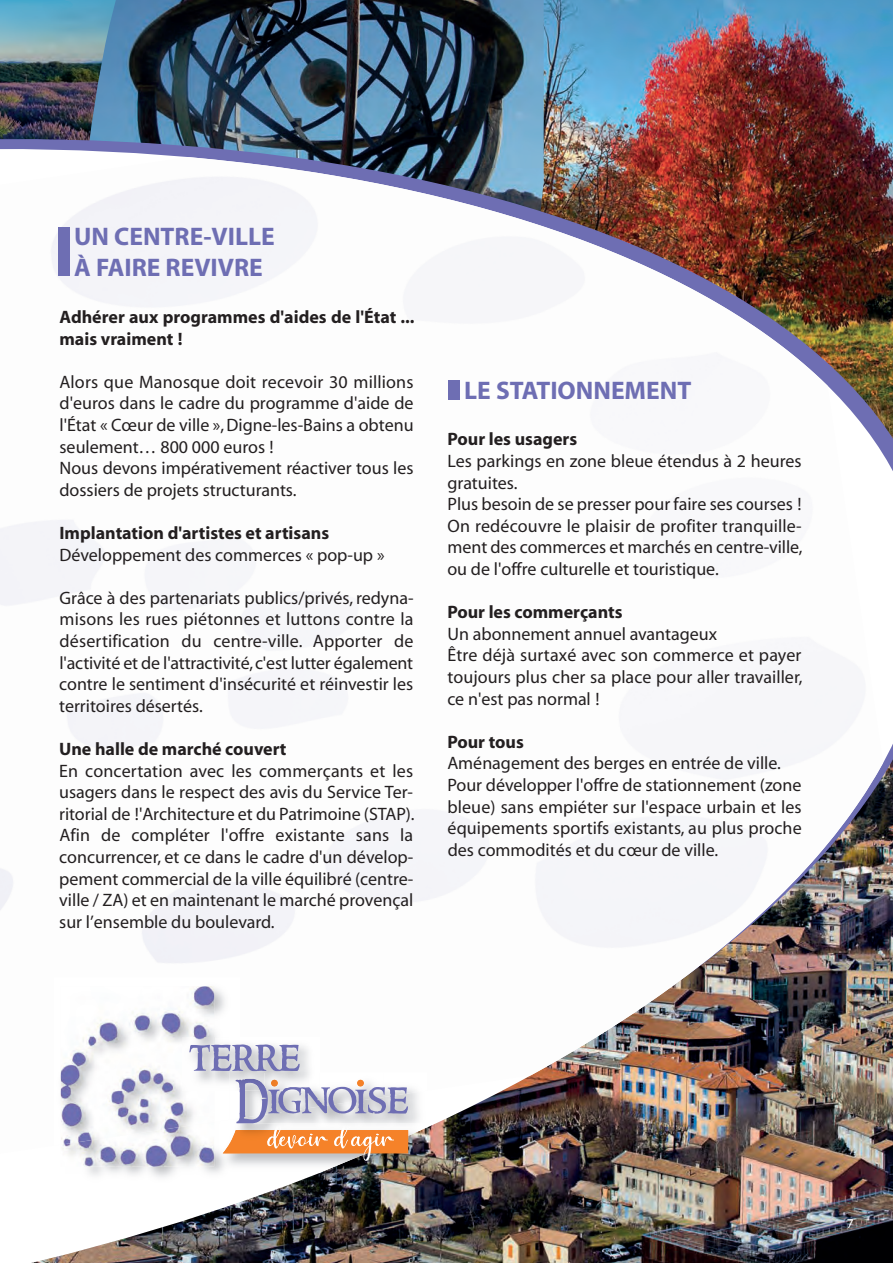
<style>
.page{position:relative;width:893px;height:1263px;background:#fff}
.page>*{position:absolute;margin:0;border:0;box-sizing:border-box;transform-origin:0 0}
.t1{font:700 25.5px/30.6px "Myriad";color:#6e6eb3}
.t2{font:18px/21.6px "Myriad";color:#231f20}
.t3{font:700 18px/21.6px "Myriad";color:#231f20}
.t4{font:13.5px "Myriad";color:#fff}
</style>
<div class="page">
<img style="left:544px;top:0;width:349px;height:68px">
<img style="left:119px;top:0;width:425px;height:68px">
<img style="left:0;top:0;width:119px;height:68px">
<img style="left:0;top:78px;width:893px;height:1185px">
<img style="left:0;top:157px;width:883px;height:1000px">
<div style="left:58px;top:227px;width:12px;height:49px;background:#6e6eb3"></div>
<div style="left:448px;top:380px;width:12px;height:20px;background:#6e6eb3"></div>
<img style="left:240px;top:1123px;width:188px;height:50px">
<img style="left:54px;top:1146px;width:186px;height:62px">
<img style="left:54px;top:977px;width:186px;height:169px">
<img style="left:216px;top:1123px;width:24px;height:50px">
<img style="left:61px;top:1145px;width:153px;height:21px">
<img style="left:61px;top:986px;width:153px;height:159px">
<img style="left:408px;top:1097px;width:19px;height:30px">
<img style="left:319px;top:1072px;width:108px;height:25px">
<img style="left:319px;top:1073px;width:64px;height:6px">
<img style="left:408px;top:1127px;width:19px;height:16px">
<img style="left:229px;top:1038px;width:90px;height:34px">
<img style="left:183px;top:1038px;width:31px;height:52px">
<img style="left:240px;top:1072px;width:79px;height:7px">
<img style="left:265px;top:1073px;width:54px;height:6px">
<img style="left:229px;top:1072px;width:11px;height:7px">
<svg style="left:223px;top:1079px;width:185px;height:82px"></svg>
<img style="left:236px;top:1079px;width:30px;height:11px">
<svg style="left:189px;top:1044px;width:111px;height:27px;background:#b0b1cd"></svg>
<h1 class="t1" style="left:74px;top:224px;width:202px">UN CENTRE-VILLE<br>À FAIRE REVIVRE</h1>
<p class="t3" style="left:59px;top:308px;width:357px">Adhérer aux programmes d'aides de l'État ... mais vraiment !</p>
<p class="t2" style="left:59px;top:372px;width:356px">Alors que Manosque doit recevoir 30 millions d'euros dans le cadre du programme d'aide de l'État « Cœur de ville », Digne-les-Bains a obtenu seulement… 800 000 euros !<br>Nous devons impérativement réactiver tous les dossiers de projets structurants.</p>
<p class="t3" style="left:59px;top:524px;width:271px">Implantation d'artistes et artisans</p>
<p class="t2" style="left:59px;top:545px;width:327px">Développement des commerces « pop-up »</p>
<p class="t2" style="left:59px;top:588px;width:356px;text-align:justify">Grâce à des partenariats publics/privés, redyna&shy;misons les rues piétonnes et luttons contre la désertification du centre-ville. Apporter de l'activité et de l'attractivité, c'est lutter également contre le sentiment d'insécurité et réinvestir les territoires désertés.</p>
<p class="t3" style="left:59px;top:740px;width:229px">Une halle de marché couvert</p>
<p class="t2" style="left:59px;top:761px;width:357px;text-align:justify">En concertation avec les commerçants et les usagers dans le respect des avis du Service Ter&shy;ritorial de !'Architecture et du Patrimoine (STAP).<br>Afin de compléter l'offre existante sans la concurrencer, et ce dans le cadre d'un dévelop&shy;pement commercial de la ville équilibré (centre&shy;ville / ZA) et en maintenant le marché provençal sur l’ensemble du boulevard.</p>
<h1 class="t1" style="left:464px;top:377px;width:229px">LE STATIONNEMENT</h1>
<p class="t3" style="left:448px;top:430px;width:131px">Pour les usagers</p>
<p class="t2" style="left:447px;top:452px;width:357px">Les parkings en zone bleue étendus à 2 heures gratuites.<br>Plus besoin de se presser pour faire ses courses !<br>On redécouvre le plaisir de profiter tranquille&shy;ment des commerces et marchés en centre-ville, ou de l'offre culturelle et touristique.</p>
<p class="t3" style="left:447px;top:603px;width:177px">Pour les commerçants</p>
<p class="t2" style="left:447px;top:624px;width:357px">Un abonnement annuel avantageux<br>Être déjà surtaxé avec son commerce et payer toujours plus cher sa place pour aller travailler, ce n'est pas normal !</p>
<p class="t3" style="left:447px;top:732px;width:78px">Pour tous</p>
<p class="t2" style="left:447px;top:754px;width:356px">Aménagement des berges en entrée de ville.<br>Pour développer l'offre de stationnement (zone bleue) sans empiéter sur l'espace urbain et les équipements sportifs existants, au plus proche des commodités et du cœur de ville.</p>
<p class="t4" style="left:847px;top:1219px;width:8px">7</p>
</div>
